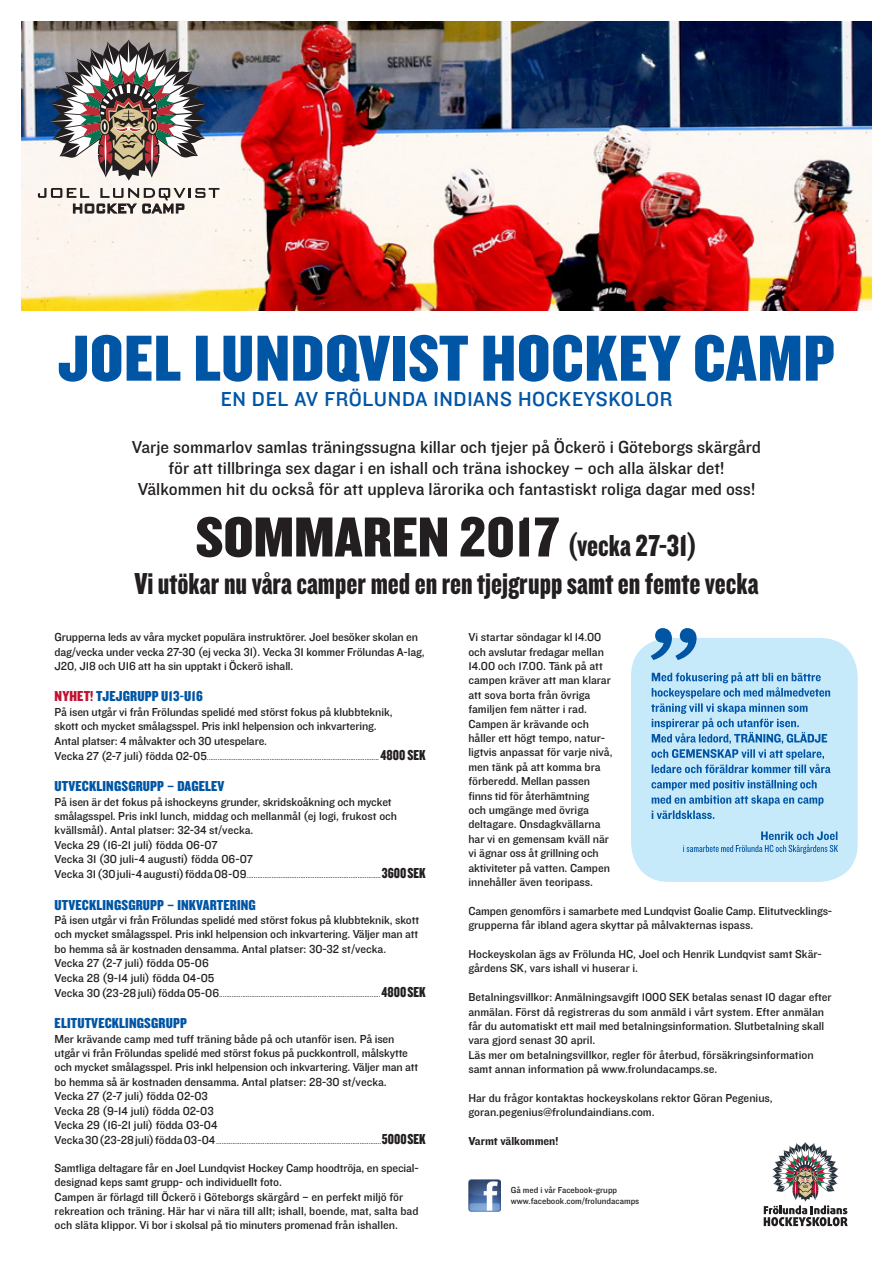
<style>
.page{position:relative;width:893px;height:1263px;background:#fff}
.page>*{position:absolute;margin:0;border:0;box-sizing:border-box;transform-origin:0 0}
.t1{font:67.5px "Knockout 69 Full Liteweight";letter-spacing:.01em;color:#0155a5;scale:1.13 1}
.t2{font:58.5px "Knockout 69 Full Liteweight";color:#231f20;scale:1.17 1}
.t3{font:31.5px "Knockout 69 Full Liteweight";color:#231f20}
.t4{font:21px "Knockout 31 Junior Middlewt";letter-spacing:.03em;color:#0155a5}
.t5{font:18px "Knockout 31 Junior Middlewt";color:#231f20}
.t6{font:15px "Knockout 69 Full Liteweight";letter-spacing:.01em;color:#0155a5;scale:1.1 1}
.t7{font:12px/14.4px "Knockout 31 Junior Middlewt";color:#231f20}
.t8{font:12px "Knockout 51 Middleweight";color:#231f20}
.t9{font:9px "Knockout 31 Junior Middlewt";color:#231f20}
.t10{font:7.5px "Knockout 31 Junior Middlewt";color:#231f20}
.s1{font-size:31.5px}
.s2{color:#c3102f}
.s3{font-size:12px}
.s4{font-family:"Knockout 69 Full Liteweight";font-size:15px}
</style>
<div class="page">
<img style="left:21px;top:21px;width:851px;height:289px">
<svg style="left:764px;top:1142px;width:84px;height:84px"></svg>
<img style="left:469px;top:1180px;width:32px;height:32px">
<div style="left:631px;top:638px;width:227px;height:244px;background:#c6eafa;border-radius:38px"></div>
<svg style="left:648px;top:628px;width:49px;height:32px"></svg>
<svg style="left:683px;top:831px;width:155px;height:23px"></svg>
<svg style="left:651px;top:780px;width:172px;height:39px"></svg>
<svg style="left:651px;top:672px;width:179px;height:101px"></svg>
<svg style="left:49px;top:39px;width:159px;height:142px"></svg>
<svg style="left:38px;top:188px;width:181px;height:25px"></svg>
<p class="t1" style="left:58px;top:316px;width:689px">JOEL LUNDQVIST HOCKEY CAMP</p>
<p class="t4" style="left:221px;top:384px;width:453px">EN DEL AV FRÖLUNDA INDIANS HOCKEYSKOLOR</p>
<p class="t5" style="left:132px;top:435px;width:631px">Varje sommarlov samlas träningssugna killar och tjejer på Öckerö i Göteborgs skärgård</p>
<p class="t5" style="left:169px;top:456px;width:557px">för att tillbringa sex dagar i en ishall och träna ishockey – och alla älskar det!</p>
<p class="t5" style="left:138px;top:477px;width:619px">Välkommen hit du också för att uppleva lärorika och fantastiskt roliga dagar med oss!</p>
<p class="t2" style="left:196px;top:500px;width:430px">SOMMAREN 2017 <span class="s1">(vecka 27-31)</span></p>
<p class="t3" style="left:134px;top:564px;width:626px">Vi utökar nu våra camper med en ren tjejgrupp samt en femte vecka</p>
<p class="t7" style="left:55px;top:629px;width:371px">Grupperna leds av våra mycket populära instruktörer. Joel besöker skolan en dag/vecka under vecka 27-30 (ej vecka 31). Vecka 31 kommer Frölundas A-lag,<br>J20, J18 och U16 att ha sin upptakt i Öckerö ishall.</p>
<p class="t6" style="left:55px;top:687px;width:136px"><span class="s2">NYHET!</span> TJEJGRUPP U13-U16</p>
<p class="t7" style="left:55px;top:704px;width:340px">På isen utgår vi från Frölundas spelidé med störst fokus på klubbteknik,</p>
<p class="t7" style="left:55px;top:718px;width:324px">skott och mycket smålagsspel. Pris inkl helpension och inkvartering.</p>
<p class="t7" style="left:55px;top:733px;width:214px">Antal platser: 4 målvakter och 30 utespelare.</p>
<p class="t10" style="left:55px;top:752px;width:373px"><span class="s3">Vecka 27 (2-7 juli) födda 02-05</span>................................................................................................ <span class="s4">4800 SEK</span></p>
<p class="t6" style="left:55px;top:777px;width:156px">UTVECKLINGSGRUPP – DAGELEV</p>
<p class="t7" style="left:55px;top:794px;width:344px">På isen är det fokus på ishockeyns grunder, skridskoåkning och mycket smålagsspel. Pris inkl lunch, middag och mellanmål (ej logi, frukost och kvällsmål). Antal platser: 32-34 st/vecka.</p>
<p class="t7" style="left:55px;top:837px;width:164px">Vecka 29 (16-21 juli) födda 06-07</p>
<p class="t7" style="left:55px;top:851px;width:200px">Vecka 31 (30 juli-4 augusti) födda 06-07</p>
<p class="t10" style="left:55px;top:870px;width:373px"><span class="s3">Vecka 31 (30 juli-4 augusti) födda 08-09</span>...........................................................................<span class="s4">3600 SEK</span></p>
<p class="t6" style="left:55px;top:895px;width:184px">UTVECKLINGSGRUPP – INKVARTERING</p>
<p class="t7" style="left:55px;top:912px;width:366px;text-align:justify">På isen utgår vi från Frölundas spelidé med störst fokus på klubbteknik, skott och mycket smålagsspel. Pris inkl helpension och inkvartering. Väljer man att bo hemma så är kostnaden densamma. Antal platser: 30-32 st/vecka.</p>
<p class="t7" style="left:55px;top:955px;width:156px">Vecka 27 (2-7 juli) födda 05-06</p>
<p class="t7" style="left:55px;top:970px;width:161px">Vecka 28 (9-14 juli) födda 04-05</p>
<p class="t10" style="left:55px;top:989px;width:373px"><span class="s3">Vecka 30 (23-28 juli) födda 05-06</span>..........................................................................................<span class="s4">4800 SEK</span></p>
<p class="t6" style="left:55px;top:1014px;width:122px">ELITUTVECKLINGSGRUPP</p>
<p class="t7" style="left:55px;top:1031px;width:341px">Mer krävande camp med tuff träning både på och utanför isen. På isen</p>
<p class="t7" style="left:55px;top:1045px;width:365px">utgår vi från Frölundas spelidé med störst fokus på puckkontroll, målskytte och mycket smålagsspel. Pris inkl helpension och inkvartering. Väljer man att bo hemma så är kostnaden densamma. Antal platser: 28-30 st/vecka.</p>
<p class="t7" style="left:55px;top:1088px;width:155px">Vecka 27 (2-7 juli) födda 02-03</p>
<p class="t7" style="left:55px;top:1103px;width:161px">Vecka 28 (9-14 juli) födda 02-03</p>
<p class="t7" style="left:55px;top:1117px;width:164px">Vecka 29 (16-21 juli) födda 03-04</p>
<p class="t10" style="left:55px;top:1136px;width:373px"><span class="s3">Vecka 30 (23-28 juli) födda 03-04</span> ............................................................................................<span class="s4">5000 SEK</span></p>
<p class="t7" style="left:55px;top:1160px;width:366px">Samtliga deltagare får en Joel Lundqvist Hockey Camp hoodtröja, en special&shy;designad keps samt grupp- och individuellt foto.</p>
<p class="t7" style="left:55px;top:1189px;width:365px">Campen är förlagd till Öckerö i Göteborgs skärgård – en perfekt miljö för rekreation och träning. Här har vi nära till allt; ishall, boende, mat, salta bad och släta klippor. Vi bor i skolsal på tio minuters promenad från ishallen.</p>
<p class="t7" style="left:468px;top:629px;width:144px">Vi startar söndagar kl 14.00 och avslutar fredagar mellan<br>14.00 och 17.00. Tänk på att campen kräver att man klarar att sova borta från övriga familjen fem nätter i rad.</p>
<p class="t7" style="left:468px;top:716px;width:122px">Campen är krävande och</p>
<p class="t7" style="left:468px;top:730px;width:146px">håller ett högt tempo, natur&shy;ligtvis anpassat för varje nivå, men tänk på att komma bra förberedd. Mellan passen</p>
<p class="t7" style="left:468px;top:788px;width:122px">finns tid för återhämtning</p>
<p class="t7" style="left:468px;top:802px;width:143px">och umgänge med övriga deltagare. Onsdagkvällarna har vi en gemensam kväll när vi ägnar oss åt grillning och aktiviteter på vatten. Campen innehåller även teoripass.</p>
<p class="t7" style="left:468px;top:903px;width:365px">Campen genomförs i samarbete med Lundqvist Goalie Camp. Elitutvecklings-</p>
<p class="t7" style="left:468px;top:917px;width:286px">grupperna får ibland agera skyttar på målvakternas ispass.</p>
<p class="t7" style="left:468px;top:946px;width:355px">Hockeyskolan ägs av Frölunda HC, Joel och Henrik Lundqvist samt Skär-</p>
<p class="t7" style="left:468px;top:960px;width:171px">gårdens SK, vars ishall vi huserar i.</p>
<p class="t7" style="left:468px;top:989px;width:365px">Betalningsvillkor: Anmälningsavgift 1000 SEK betalas senast 10 dagar efter anmälan. Först då registreras du som anmäld i vårt system. Efter anmälan får du automatiskt ett mail med betalningsinformation. Slutbetalning skall vara gjord senast 30 april.</p>
<p class="t7" style="left:468px;top:1047px;width:347px">Läs mer om betalningsvillkor, regler för återbud, försäkringsinformation samt annan information på www.frolundacamps.se.</p>
<p class="t7" style="left:468px;top:1090px;width:306px">Har du frågor kontaktas hockeyskolans rektor Göran Pegenius,</p>
<p class="t7" style="left:468px;top:1104px;width:188px">goran.pegenius@frolundaindians.com.</p>
<p class="t8" style="left:468px;top:1133px;width:91px">Varmt välkommen!</p>
<p class="t9" style="left:511px;top:1184px;width:108px">Gå med i vår Facebook-grupp</p>
<p class="t9" style="left:511px;top:1195px;width:130px">www.facebook.com/frolundacamps</p>
</div>
